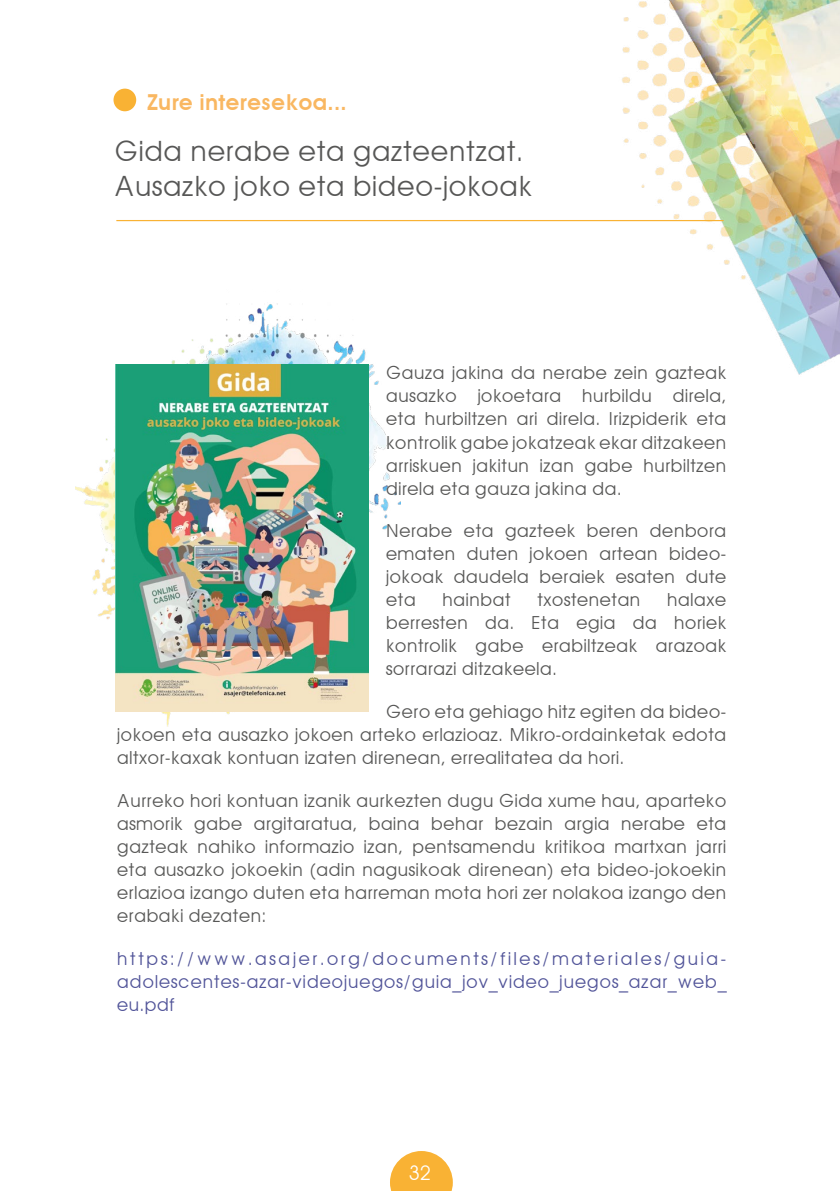
<style>
.page{position:relative;width:840px;height:1191px;background:#fff}
.page>*{position:absolute;margin:0;border:0;box-sizing:border-box;transform-origin:0 0}
.t1{font:28px/34.8px "Avant Garde";color:#575756}
.t2{font:600 22px "Avant Garde";letter-spacing:.01em;color:#f9b761}
.t3{font:20px "Avant Garde";color:#fff}
.t4{font:18px/23px "Avant Garde";color:#575756;text-align:justify}
.t5{font:18px/23px "Avant Garde";letter-spacing:.025em;color:#505398;text-align:justify}
</style>
<div class="page">
<svg style="left:390px;top:1151px;width:62px;height:40px"></svg>
<img style="left:114px;top:0;width:725px;height:505px">
<img style="left:75px;top:290px;width:325px;height:437px">
<div style="left:113px;top:89px;width:23px;height:22px;background:#f9b234;border-radius:50%"></div>
<hr style="left:116px;top:220px;width:607px;height:1px;background:#f9b234">
<img style="left:115px;top:364px;width:253px;height:347px">
<p class="t2" style="left:147px;top:89px;width:201px">Zure interesekoa...</p>
<h1 class="t1" style="left:114px;top:134px;width:419px">Gida nerabe eta gazteentzat.<br>Ausazko joko eta bideo-jokoak</h1>
<p class="t4" style="left:385px;top:361px;width:342px">Gauza jakina da nerabe zein gazteak ausazko jokoetara hurbildu direla, eta hurbiltzen ari direla. Irizpiderik eta kontrolik gabe jokatzeak ekar ditzakeen arriskuen jakitun izan gabe hurbiltzen direla eta gauza jakina da.</p>
<p class="t4" style="left:385px;top:519px;width:342px">Nerabe eta gazteek beren denbora ematen duten jokoen artean bideo&shy;jokoak daudela beraiek esaten dute eta</p>
<p class="t4" style="left:385px;top:588px;width:342px;text-indent:281px">halaxe berresten da. Eta egia da horiek kontrolik gabe erabiltzeak arazoak sorrarazi ditzakeela.</p>
<p class="t4" style="left:117px;top:700px;width:610px;text-indent:269px">Gero eta gehiago hitz egiten da bideo&shy;jokoen eta ausazko jokoen arteko erlazioaz. Mikro-ordainketak edota altxor-kaxak kontuan izaten direnean, errealitatea da hori.</p>
<p class="t4" style="left:117px;top:789px;width:610px">Aurreko hori kontuan izanik aurkezten dugu Gida xume hau, aparteko asmorik gabe argitaratua, baina behar bezain argia nerabe eta gazteak nahiko informazio izan, pentsamendu kritikoa martxan jarri eta ausazko jokoekin (adin nagusikoak direnean) eta bideo-jokoekin erlazioa izango duten eta harreman mota hori zer nolakoa izango den erabaki dezaten:</p>
<p class="t5" style="left:117px;top:947px;width:611px">https://www.asajer.org/documents/files/materiales/guia&shy;adolescentes-azar-videojuegos/guia_jov_video_juegos_azar_web_ eu.pdf</p>
<p class="t4" style="left:442px;top:588px;width:70px">hainbat</p>
<p class="t4" style="left:537px;top:588px;width:105px">txostenetan</p>
<p class="t3" style="left:408px;top:1160px;width:24px">32</p>
</div>
